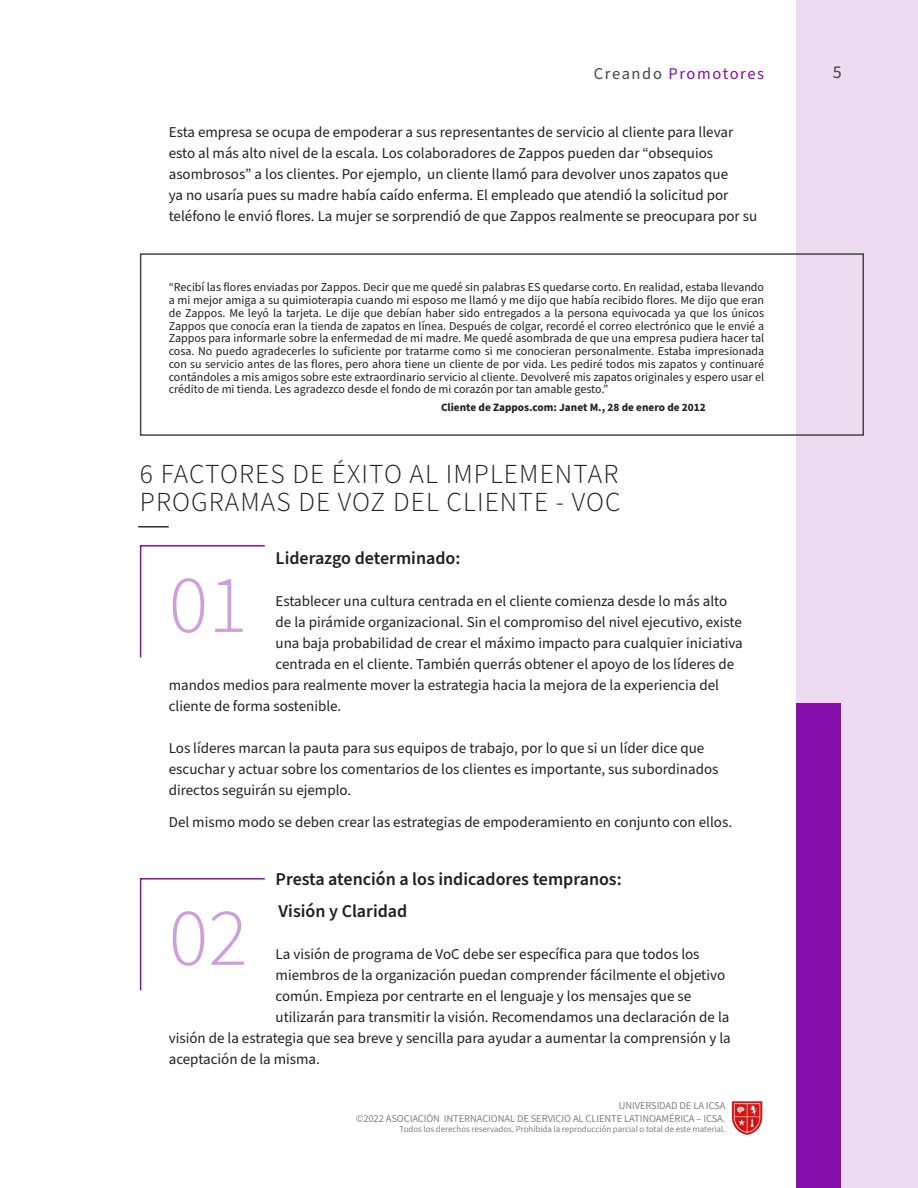
<style>
.page{position:relative;width:918px;height:1188px;background:#fff}
.page>*{position:absolute;margin:0;border:0;box-sizing:border-box;transform-origin:0 0}
.t1{font:300 82.35px "Source Sans Pro";color:#cf9fdd}
.t2{font:300 27.45px/27.6px "Source Sans Pro";letter-spacing:.04em;color:#231f20}
.t3{font:600 18px "Source Sans Pro";color:#231f20}
.t4{font:18px "Source Sans Pro";color:#434444}
.t5{font:16.5px "Source Sans Pro";letter-spacing:.1em;color:#860eaa}
.Body_2{font:15px/21px "Source Sans Pro";color:#231f20}
.Body_2-2{font:12px/12.8px "Source Sans Pro";color:#231f20;text-align:justify}
.Body_2-3{font:700 11.25px "Source Sans Pro";color:#231f20}
.t6{font:10.5px/12.1px "Source Sans Pro";letter-spacing:-.01em;color:#808285;text-align:right}
.t7{font:9px "Source Sans Pro";letter-spacing:-.01em;color:#808285}
.s1{color:#434444}
</style>
<div class="page">
<div style="left:796px;top:0;width:122px;height:1188px;background:#eddbf2"></div>
<div style="left:797px;top:704px;width:44px;height:484px;background:#860eaa"></div>
<img style="left:731px;top:1101px;width:32px;height:33px">
<svg style="left:139px;top:545px;width:126px;height:113px"></svg>
<svg style="left:139px;top:878px;width:126px;height:113px"></svg>
<hr style="left:138px;top:526px;width:31px;height:1px;background:#231f20">
<div style="left:140px;top:253px;width:724px;height:183px;border:1px solid #434444"></div>
<p class="t5" style="left:594px;top:62px;width:172px"><span class="s1">Creando</span> Promotores</p>
<p class="Body_2" style="left:169px;top:122px;width:590px">Esta empresa se ocupa de empoderar a sus representantes de servicio al cliente para llevar esto al más alto nivel de la escala. Los colaboradores de Zappos pueden dar “obsequios asombrosos” a los clientes. Por ejemplo, un cliente llamó para devolver unos zapatos que<br>ya no usaría pues su madre había caído enferma. El empleado que atendió la solicitud por teléfono le envió flores. La mujer se sorprendió de que Zappos realmente se preocupara por su</p>
<p class="Body_2-2" style="left:169px;top:281px;width:597px">“Recibí las flores enviadas por Zappos. Decir que me quedé sin palabras ES quedarse corto. En realidad, estaba llevando a mi mejor amiga a su quimioterapia cuando mi esposo me llamó y me dijo que había recibido flores. Me dijo que eran de Zappos. Me leyó la tarjeta. Le dije que debían haber sido entregados a la persona equivocada ya que los únicos Zappos que conocía eran la tienda de zapatos en línea. Después de colgar, recordé el correo electrónico que le envié a Zappos para informarle sobre la enfermedad de mi madre. Me quedé asombrada de que una empresa pudiera hacer tal cosa. No puedo agradecerles lo suficiente por tratarme como si me conocieran personalmente. Estaba impresionada con su servicio antes de las flores, pero ahora tiene un cliente de por vida. Les pediré todos mis zapatos y continuaré contándoles a mis amigos sobre este extraordinario servicio al cliente. Devolveré mis zapatos originales y espero usar el crédito de mi tienda. Les agradezco desde el fondo de mi corazón por tan amable gesto.”</p>
<p class="Body_2-3" style="left:441px;top:400px;width:266px">Cliente de Zappos.com: Janet M., 28 de enero de 2012</p>
<p class="t2" style="left:140px;top:461px;width:482px">6 FACTORES DE ÉXITO AL IMPLEMENTAR<br>PROGRAMAS DE VOZ DEL CLIENTE - VOC</p>
<p class="t3" style="left:276px;top:546px;width:186px">Liderazgo determinado:</p>
<p class="Body_2" style="left:276px;top:591px;width:453px">Establecer una cultura centrada en el cliente comienza desde lo más alto</p>
<p class="Body_2" style="left:276px;top:612px;width:468px">de la pirámide organizacional. Sin el compromiso del nivel ejecutivo, existe</p>
<p class="Body_2" style="left:276px;top:633px;width:469px">una baja probabilidad de crear el máximo impacto para cualquier iniciativa</p>
<p class="Body_2" style="left:276px;top:654px;width:460px">centrada en el cliente. También querrás obtener el apoyo de los líderes de</p>
<p class="Body_2" style="left:169px;top:675px;width:552px">mandos medios para realmente mover la estrategia hacia la mejora de la experiencia del</p>
<p class="Body_2" style="left:169px;top:696px;width:174px">cliente de forma sostenible.</p>
<p class="Body_2" style="left:169px;top:738px;width:551px">Los líderes marcan la pauta para sus equipos de trabajo, por lo que si un líder dice que escuchar y actuar sobre los comentarios de los clientes es importante, sus subordinados directos seguirán su ejemplo.</p>
<p class="Body_2" style="left:169px;top:812px;width:565px">Del mismo modo se deben crear las estrategias de empoderamiento en conjunto con ellos.</p>
<p class="t1" style="left:169px;top:554px;width:80px">01</p>
<p class="t3" style="left:276px;top:867px;width:348px">Presta atención a los indicadores tempranos:</p>
<p class="t3" style="left:279px;top:899px;width:130px">Visión y Claridad</p>
<p class="Body_2" style="left:276px;top:944px;width:425px">La visión de programa de VoC debe ser específica para que todos los</p>
<p class="Body_2" style="left:276px;top:965px;width:451px">miembros de la organización puedan comprender fácilmente el objetivo</p>
<p class="Body_2" style="left:276px;top:986px;width:417px">común. Empieza por centrarte en el lenguaje y los mensajes que se</p>
<p class="Body_2" style="left:276px;top:1007px;width:455px">utilizarán para transmitir la visión. Recomendamos una declaración de la</p>
<p class="Body_2" style="left:169px;top:1028px;width:564px">visión de la estrategia que sea breve y sencilla para ayudar a aumentar la comprensión y la</p>
<p class="Body_2" style="left:169px;top:1049px;width:153px">aceptación de la misma.</p>
<p class="t1" style="left:169px;top:887px;width:80px">02</p>
<p class="t6" style="left:356px;top:1100px;width:371px">UNIVERSIDAD DE LA ICSA<br>©2022 ASOCIACIÓN INTERNACIONAL DE SERVICIO AL CLIENTE LATINOAMÉRICA – ICSA.</p>
<p class="t7" style="left:400px;top:1123px;width:327px">Todos los derechos reservados. Prohibida la reproducción parcial o total de este material.</p>
<p class="t4" style="left:833px;top:60px;width:10px">5</p>
</div>
